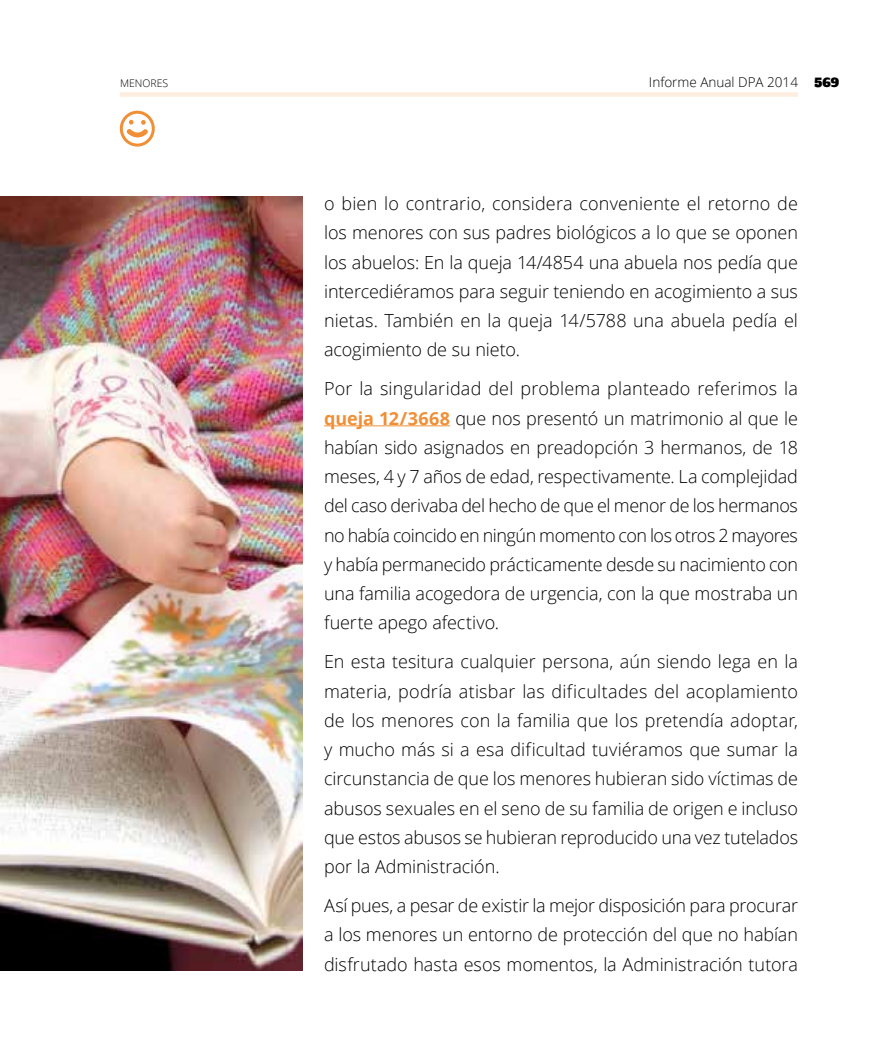
<style>
.page{position:relative;width:893px;height:1063px;background:#fff}
.page>*{position:absolute;margin:0;border:0;box-sizing:border-box;transform-origin:0 0}
.t1{font:300 18px/29.2px "Open Sans";letter-spacing:-.005em;color:#000;text-align:justify}
.t2{font:300 13.5px "Open Sans";color:#000}
.t3{font:300 10.5px "Open Sans";color:#000}
.s1{font-family:"Alfa Slab One";font-weight:400;font-size:12px}
.s2{font-weight:700;color:#f08f36}
</style>
<div class="page">
<div style="left:120px;top:92px;width:678px;height:5px;background:#fdeddf"></div>
<div style="left:120px;top:111px;width:35px;height:36px;border:3px solid #f08f36;border-radius:50%"></div>
<svg style="left:126px;top:119px;width:24px;height:21px"></svg>
<hr style="left:324px;top:425px;width:126px;height:1px;background:#f08f36">
<img style="left:0;top:196px;width:303px;height:774px">
<p class="t3" style="left:120px;top:75px;width:50px">MENORES</p>
<p class="t2" style="left:649px;top:72px;width:191px">Informe Anual DPA 2014 <span class="s1">569</span></p>
<p class="t1" style="left:324px;top:188px;width:475px">o bien lo contrario, considera conveniente el retorno de los menores con sus padres biológicos a lo que se oponen los abuelos: En la queja 14/4854 una abuela nos pedía que intercediéramos para seguir teniendo en acogimiento a sus nietas. También en la queja 14/5788 una abuela pedía el acogimiento de su nieto.</p>
<p class="t1" style="left:324px;top:374px;width:475px">Por la singularidad del problema planteado referimos la <span class="s2">queja 12/3668</span> que nos presentó un matrimonio al que le habían sido asignados en preadopción 3 hermanos, de 18 meses, 4 y 7 años de edad, respectivamente. La complejidad del caso derivaba del hecho de que el menor de los hermanos no había coincido en ningún momento con los otros 2 mayores y había permanecido prácticamente desde su nacimiento con una familia acogedora de urgencia, con la que mostraba un fuerte apego afectivo.</p>
<p class="t1" style="left:324px;top:647px;width:475px">En esta tesitura cualquier persona, aún siendo lega en la materia, podría atisbar las dificultades del acoplamiento de los menores con la familia que los pretendía adoptar, y mucho más si a esa dificultad tuviéramos que sumar la circunstancia de que los menores hubieran sido víctimas de abusos sexuales en el seno de su familia de origen e incluso que estos abusos se hubieran reproducido una vez tutelados por la Administración.</p>
<p class="t1" style="left:324px;top:890px;width:475px">Así pues, a pesar de existir la mejor disposición para procurar a los menores un entorno de protección del que no habían disfrutado hasta esos momentos, la Administración tutora</p>
</div>
